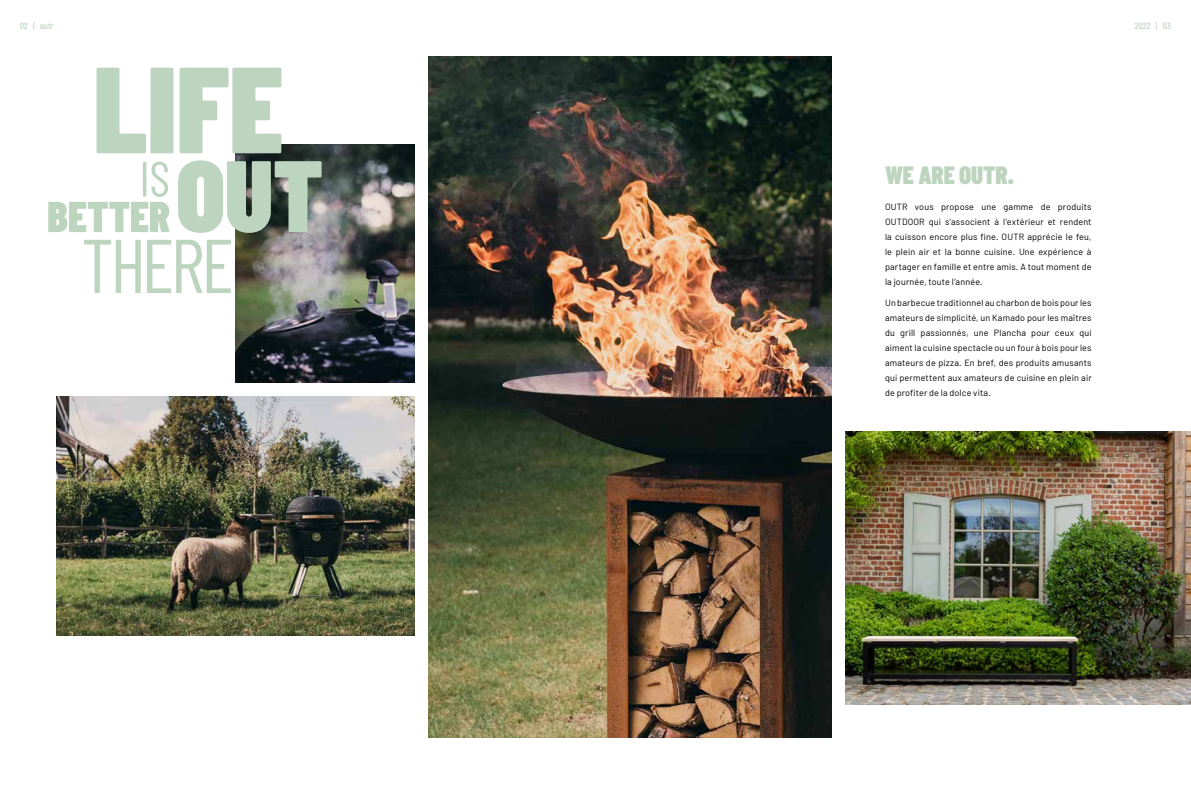
<style>
.page{position:relative;width:1191px;height:794px;background:#fff}
.page>*{position:absolute;margin:0;border:0;box-sizing:border-box;transform-origin:0 0}
.t1{font:900 25px "Barlow Condensed";letter-spacing:-.005em;color:#bdd4bf}
.t2{font:9px/15px "Barlow";letter-spacing:.015em;color:#000;text-align:justify}
.t3{font:500 9px "Barlow Condensed";letter-spacing:.025em;color:#bdd4bf}
</style>
<div class="page">
<img style="left:429px;top:57px;width:402px;height:680px">
<img style="left:57px;top:397px;width:358px;height:239px">
<img style="left:236px;top:144px;width:179px;height:239px">
<svg style="left:178px;top:160px;width:143px;height:73px"></svg>
<svg style="left:48px;top:162px;width:121px;height:70px"></svg>
<svg style="left:96px;top:68px;width:77px;height:85px"></svg>
<svg style="left:180px;top:68px;width:101px;height:85px"></svg>
<svg style="left:84px;top:240px;width:57px;height:53px"></svg>
<svg style="left:147px;top:240px;width:84px;height:53px"></svg>
<img style="left:845px;top:431px;width:346px;height:273px">
<p class="t3" style="left:20px;top:20px;width:35px">02 | outr</p>
<p class="t3" style="left:1134px;top:20px;width:38px">2022 | 03</p>
<h1 class="t1" style="left:885px;top:159px;width:131px">WE ARE OUTR.</h1>
<p class="t2" style="left:885px;top:199px;width:208px">OUTR vous propose une gamme de produits OUTDOOR qui s’associent à l’extérieur et rendent la cuisson encore plus fine. OUTR apprécie le feu, le plein air et la bonne cuisine. Une expérience à partager en famille et entre amis. A tout moment de la journée, toute l’année.</p>
<p class="t2" style="left:885px;top:295px;width:208px">Un barbecue traditionnel au charbon de bois pour les amateurs de simplicité, un Kamado pour les maîtres du grill passionnés, une Plancha pour ceux qui aiment la cuisine spectacle ou un four à bois pour les amateurs de pizza. En bref, des produits amusants qui permettent aux amateurs de cuisine en plein air de profiter de la dolce vita.</p>
</div>
